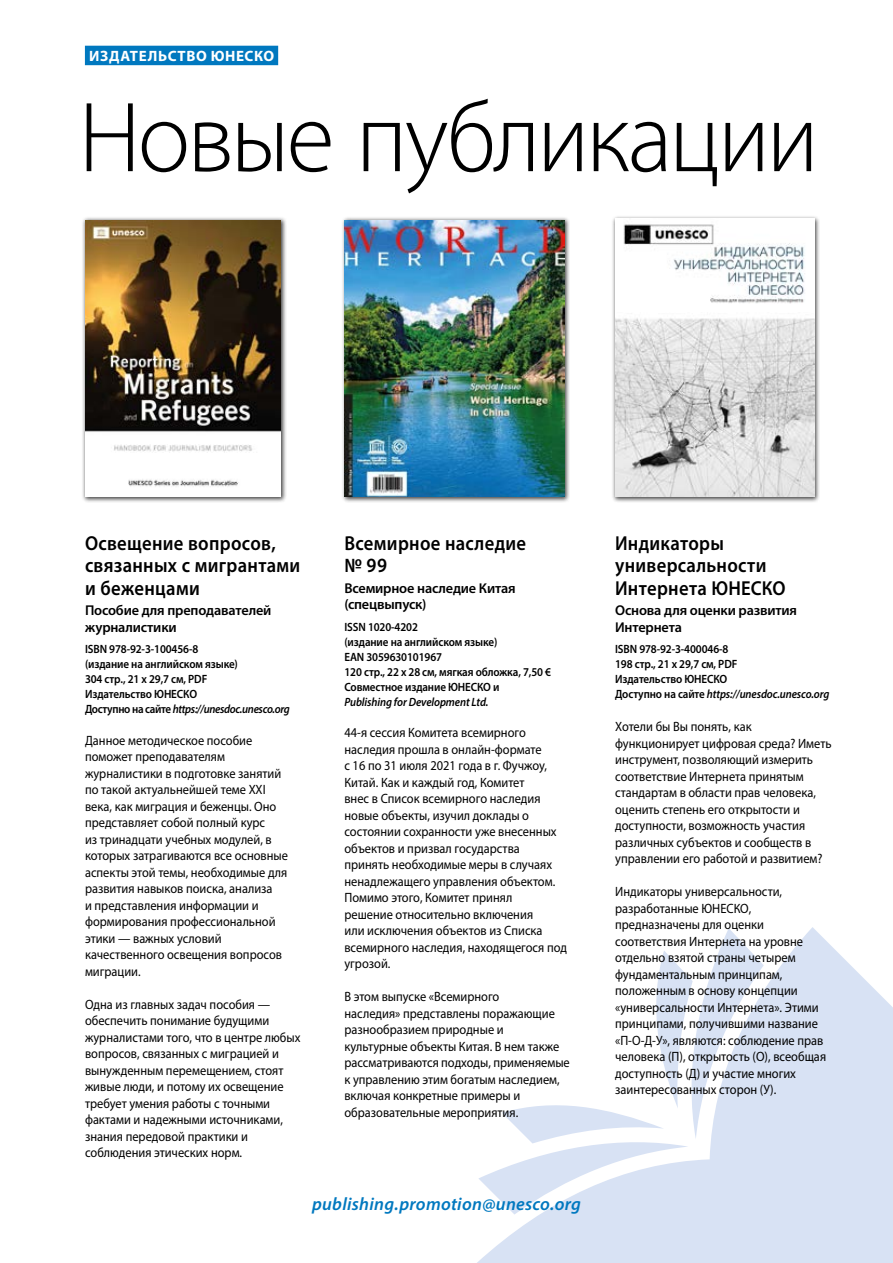
<style>
.page{position:relative;width:893px;height:1263px;background:#fff}
.page>*{position:absolute;margin:0;border:0;box-sizing:border-box;transform-origin:0 0}
.t1{font:300 100.5px "Myriad Pro";letter-spacing:-.03em;color:#000}
.t2{font:600 20.25px/22.5px "Myriad Pro";letter-spacing:.015em;color:#000;scale:.92 1}
.t3{font:italic 600 18px "Myriad Pro";letter-spacing:.015em;color:#0078bf}
.t4{font:700 15px "Myriad Pro";letter-spacing:.04em;color:#fff}
.t5{font:600 14.25px/16.5px "Myriad Pro";letter-spacing:-.015em;color:#000}
.t6{font:13.5px/16.5px "Myriad Pro";color:#000;scale:.92 1}
.t7{font:600 12px/15px "Myriad Pro";letter-spacing:-.01em;color:#000;scale:.92 1}
.t8{font:italic 600 12px "Myriad Pro";letter-spacing:-.01em;color:#000;scale:.92 1}
.s1{font-style:italic}
</style>
<div class="page">
<svg style="left:477px;top:927px;width:416px;height:336px;fill:#d8e2f4"></svg>
<div style="left:341px;top:217px;width:229px;height:286px;background:#000;opacity:.75"></div>
<img style="left:345px;top:220px;width:219px;height:277px">
<div style="left:82px;top:217px;width:205px;height:286px;background:#000;opacity:.75"></div>
<img style="left:85px;top:220px;width:196px;height:277px">
<div style="left:612px;top:215px;width:208px;height:288px;background:#000;opacity:.75"></div>
<img style="left:615px;top:219px;width:199px;height:278px">
<div style="left:85px;top:46px;width:193px;height:19px;background:#0078bf"></div>
<p class="t4" style="left:89px;top:46px;width:186px">ИЗДАТЕЛЬСТВО ЮНЕСКО</p>
<h1 class="t1" style="left:79px;top:82px;width:741px">Новые публикации</h1>
<h2 class="t2" style="left:85px;top:531px;width:236px">Освещение вопросов, связанных с мигрантами и беженцами</h2>
<p class="t5" style="left:85px;top:602px;width:188px">Пособие для преподавателей журналистики</p>
<p class="t7" style="left:85px;top:641px;width:224px">ISBN 978-92-3-100456-8<br>(издание на английском языке)<br>304 стр., 21 x 29,7 см, PDF<br>Издательство ЮНЕСКО<br>Доступно на сайте <span class="s1">https://unesdoc.unesco.org</span></p>
<p class="t6" style="left:85px;top:732px;width:222px">Данное методическое пособие поможет преподавателям журналистики в подготовке занятий по такой актуальнейшей теме XXI века, как миграция и беженцы. Оно представляет собой полный курс<br>из тринадцати учебных модулей, в которых затрагиваются все основные аспекты этой темы, необходимые для развития навыков поиска, анализа<br>и представления информации и формирования профессиональной этики — важных условий качественного освещения вопросов миграции.</p>
<p class="t6" style="left:85px;top:996px;width:236px">Одна из главных задач пособия — обеспечить понимание будущими журналистами того, что в центре любых вопросов, связанных с миграцией и вынужденным перемещением, стоят живые люди, и потому их освещение требует умения работы с точными фактами и надежными источниками, знания передовой практики и соблюдения этических норм.</p>
<h2 class="t2" style="left:344px;top:531px;width:199px">Всемирное наследие № 99</h2>
<p class="t5" style="left:344px;top:580px;width:173px">Всемирное наследие Китая (спецвыпуск)</p>
<p class="t7" style="left:344px;top:619px;width:226px">ISSN 1020-4202<br>(издание на английском языке)<br>EAN 3059630101967<br>120 стр., 22 x 28 см, мягкая обложка, 7,50 €<br>Совместное издание ЮНЕСКО и</p>
<p class="t8" style="left:344px;top:694px;width:158px">Publishing for Development Ltd.</p>
<p class="t6" style="left:344px;top:724px;width:244px">44-я сессия Комитета всемирного наследия прошла в онлайн-формате<br>с 16 по 31 июля 2021 года в г. Фучжоу,<br>Китай. Как и каждый год, Комитет<br>внес в Список всемирного наследия новые объекты, изучил доклады о состоянии сохранности уже внесенных объектов и призвал государства принять необходимые меры в случаях ненадлежащего управления объектом.<br>Помимо этого, Комитет принял<br>решение относительно включения<br>или исключения объектов из Списка всемирного наследия, находящегося под угрозой.</p>
<p class="t6" style="left:344px;top:988px;width:246px">В этом выпуске «Всемирного<br>наследия» представлены поражающие разнообразием природные и культурные объекты Китая. В нем также рассматриваются подходы, применяемые к управлению этим богатым наследием, включая конкретные примеры и образовательные мероприятия.</p>
<h3 class="t3" style="left:312px;top:1192px;width:270px">publishing.promotion@unesco.org</h3>
<h2 class="t2" style="left:615px;top:531px;width:187px">Индикаторы универсальности<br>Интернета ЮНЕСКО</h2>
<p class="t5" style="left:615px;top:602px;width:183px">Основа для оценки развития<br>Интернета</p>
<p class="t7" style="left:615px;top:641px;width:234px">ISBN 978-92-3-400046-8<br>198 стр., 21 x 29,7 см, PDF<br>Издательство ЮНЕСКО<br>Доступно на сайте <span class="s1">https://unesdoc.unesco.org</span></p>
<p class="t6" style="left:615px;top:718px;width:237px">Хотели бы Вы понять, как функционирует цифровая среда? Иметь инструмент, позволяющий измерить соответствие Интернета принятым стандартам в области прав человека, оценить степень его открытости и доступности, возможность участия различных субъектов и сообществ в управлении его работой и развитием?</p>
<p class="t6" style="left:615px;top:883px;width:231px">Индикаторы универсальности, разработанные ЮНЕСКО, предназначены для оценки соответствия Интернета на уровне отдельно взятой страны четырем фундаментальным принципам, положенным в основу концепции «универсальности Интернета». Этими принципами, получившими название «П-О-Д-У», являются: соблюдение прав человека (П), открытость (О), всеобщая доступность (Д) и участие многих заинтересованных сторон (У).</p>
</div>
